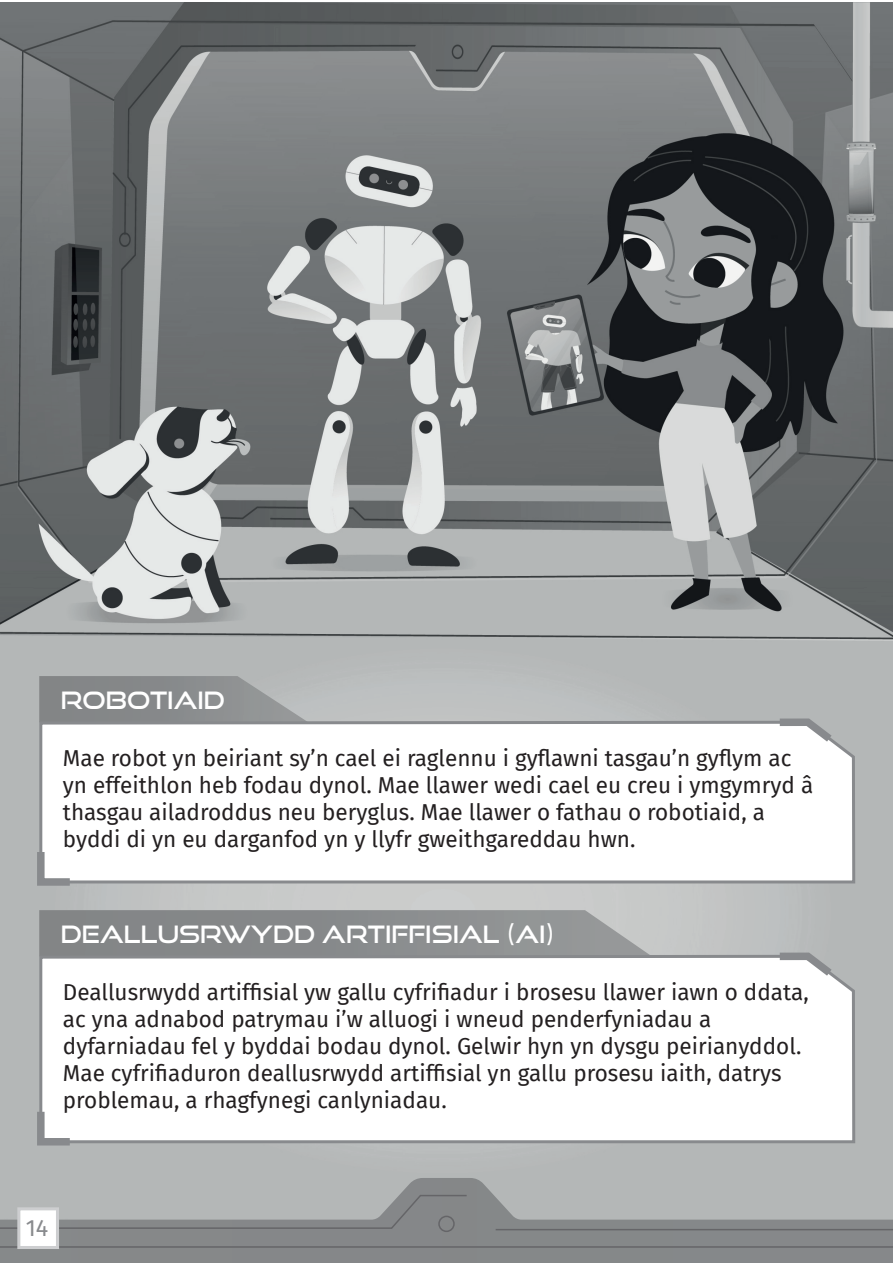
<style>
.page{position:relative;width:893px;height:1263px;background:#fff}
.page>*{position:absolute;margin:0;border:0;box-sizing:border-box;transform-origin:0 0}
.t1{font:24px "Good Times Rg";color:#fff}
.t2{font:23.4px "Fira Sans";color:#888a8d}
.t3{font:22.5px/27px "Fira Sans";color:#231f20}
</style>
<div class="page">
<img style="left:0;top:3px;width:893px;height:1175px">
<svg style="left:0;top:1178px;width:893px;height:85px;background:#989a9b"></svg>
<svg style="left:0;top:1194px;width:468px;height:35px;background:#a0a3a3"></svg>
<hr style="left:0;top:1246px;width:893px;height:2px;background:#656568">
<hr style="left:496px;top:1229px;width:397px;height:1px;background:#656568">
<div style="left:438px;top:1215px;width:17px;height:17px;border:2px solid #656568;border-radius:50%"></div>
<svg style="left:39px;top:676px;width:269px;height:43px;background:#8f9193"></svg>
<svg style="left:38px;top:719px;width:819px;height:166px"></svg>
<svg style="left:772px;top:715px;width:68px;height:34px"></svg>
<svg style="left:33px;top:844px;width:44px;height:45px"></svg>
<svg style="left:39px;top:910px;width:613px;height:43px;background:#8d8f90"></svg>
<svg style="left:38px;top:953px;width:819px;height:192px"></svg>
<svg style="left:772px;top:949px;width:68px;height:34px"></svg>
<svg style="left:33px;top:1104px;width:44px;height:45px"></svg>
<div style="left:17px;top:1207px;width:42px;height:42px;background:#fff;border:3px solid #cdced0"></div>
<p class="t1" style="left:61px;top:685px;width:166px">ROBOTIAID</p>
<p class="t3" style="left:63px;top:744px;width:752px">Mae robot yn beiriant sy’n cael ei raglennu i gyflawni tasgau’n gyflym ac yn effeithlon heb fodau dynol. Mae llawer wedi cael eu creu i ymgymryd â thasgau ailadroddus neu beryglus. Mae llawer o fathau o robotiaid, a byddi di yn eu darganfod yn y llyfr gweithgareddau hwn.</p>
<p class="t1" style="left:61px;top:919px;width:495px">DEALLUSRWYDD ARTIFFISIAL (AI)</p>
<p class="t3" style="left:63px;top:978px;width:747px">Deallusrwydd artiffisial yw gallu cyfrifiadur i brosesu llawer iawn o ddata, ac yna adnabod patrymau i’w alluogi i wneud penderfyniadau a dyfarniadau fel y byddai bodau dynol. Gelwir hyn yn dysgu peirianyddol.<br>Mae cyfrifiaduron deallusrwydd artiffisial yn gallu prosesu iaith, datrys problemau, a rhagfynegi canlyniadau.</p>
<p class="t2" style="left:26px;top:1210px;width:24px">14</p>
</div>
